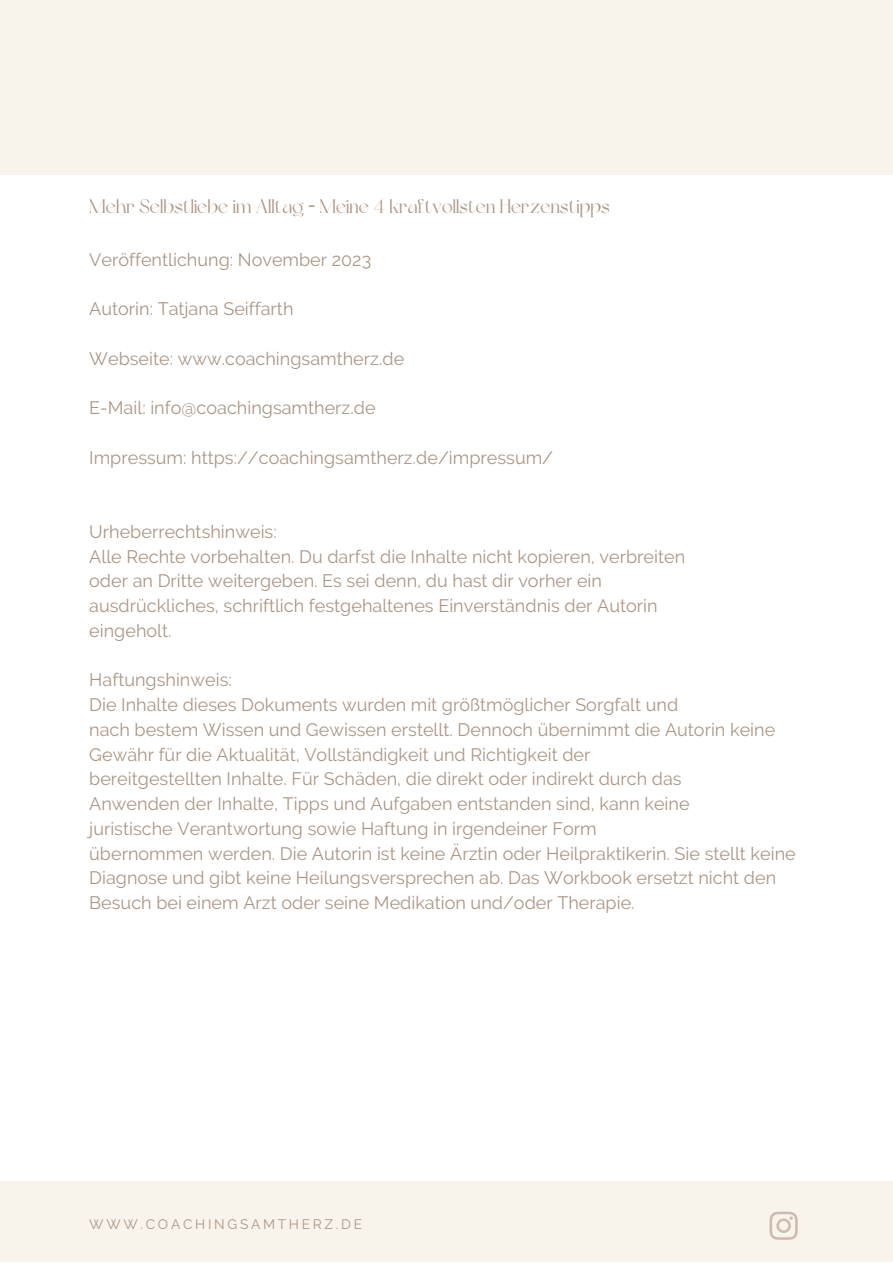
<style>
.page{position:relative;width:893px;height:1264px;background:#fff}
.page>*{position:absolute;margin:0;border:0;box-sizing:border-box;transform-origin:0 0}
.t1{font:19.5px "Dream Avenue";color:#ab9685}
.t2{font:18px/24.8px "Raleway";color:#ab9685}
.t3{font:13.65px "Raleway";letter-spacing:.2em;color:#ab9685}
</style>
<div class="page">
<div style="left:0;top:0;width:892px;height:174px;background:#f8f4eb"></div>
<div style="left:0;top:1180px;width:892px;height:81px;background:#f8f4eb"></div>
<svg style="left:769px;top:1211px;width:28px;height:28px"></svg>
<p class="t1" style="left:89px;top:198px;width:522px">Mehr Selbstliebe im Alltag – Meine 4 kraftvollsten Herzenstipps</p>
<p class="t2" style="left:89px;top:247px;width:283px">Veröffentlichung: November 2023</p>
<p class="t2" style="left:89px;top:296px;width:206px">Autorin: Tatjana Seiffarth</p>
<p class="t2" style="left:89px;top:346px;width:316px">Webseite: www.coachingsamtherz.de</p>
<p class="t2" style="left:89px;top:395px;width:288px">E-Mail: info@coachingsamtherz.de</p>
<p class="t2" style="left:89px;top:445px;width:465px">Impressum: https://coachingsamtherz.de/impressum/</p>
<p class="t2" style="left:89px;top:519px;width:189px">Urheberrechtshinweis:</p>
<p class="t2" style="left:89px;top:544px;width:597px">Alle Rechte vorbehalten. Du darfst die Inhalte nicht kopieren, verbreiten</p>
<p class="t2" style="left:89px;top:568px;width:514px">oder an Dritte weitergeben. Es sei denn, du hast dir vorher ein</p>
<p class="t2" style="left:89px;top:593px;width:570px">ausdrückliches, schriftlich festgehaltenes Einverständnis der Autorin</p>
<p class="t2" style="left:89px;top:618px;width:84px">eingeholt.</p>
<p class="t2" style="left:89px;top:667px;width:144px">Haftungshinweis:</p>
<p class="t2" style="left:89px;top:692px;width:590px">Die Inhalte dieses Dokuments wurden mit größtmöglicher Sorgfalt und</p>
<p class="t2" style="left:89px;top:717px;width:687px">nach bestem Wissen und Gewissen erstellt. Dennoch übernimmt die Autorin keine</p>
<p class="t2" style="left:89px;top:742px;width:502px">Gewähr für die Aktualität, Vollständigkeit und Richtigkeit der</p>
<p class="t2" style="left:89px;top:766px;width:594px">bereitgestellten Inhalte. Für Schäden, die direkt oder indirekt durch das</p>
<p class="t2" style="left:89px;top:791px;width:601px">Anwenden der Inhalte, Tipps und Aufgaben entstanden sind, kann keine</p>
<p class="t2" style="left:89px;top:816px;width:509px">juristische Verantwortung sowie Haftung in irgendeiner Form</p>
<p class="t2" style="left:89px;top:840px;width:708px">übernommen werden. Die Autorin ist keine Ärztin oder Heilpraktikerin. Sie stellt keine<br>Diagnose und gibt keine Heilungsversprechen ab. Das Workbook ersetzt nicht den<br>Besuch bei einem Arzt oder seine Medikation und/oder Therapie.</p>
<p class="t3" style="left:89px;top:1215px;width:274px">WWW.COACHINGSAMTHERZ.DE</p>
</div>
